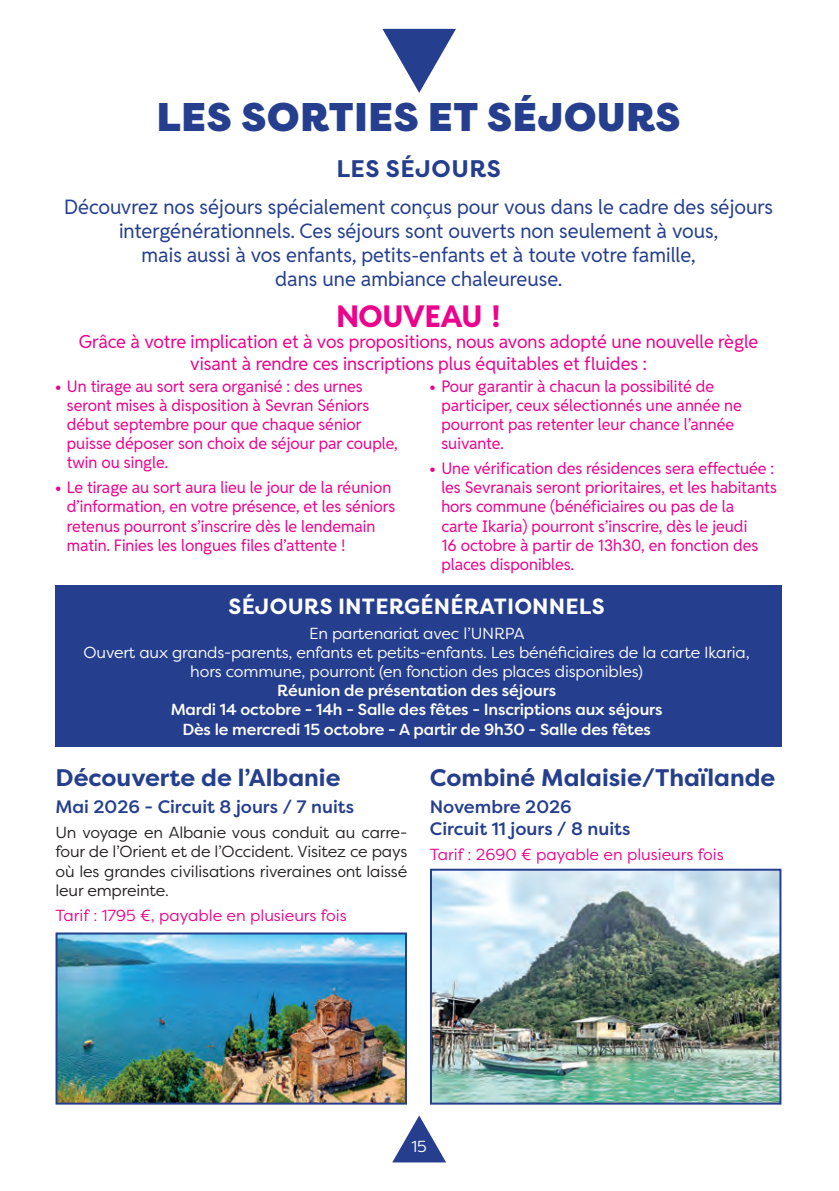
<style>
.page{position:relative;width:839px;height:1191px;background:#fff}
.page>*{position:absolute;margin:0;border:0;box-sizing:border-box;transform-origin:0 0}
.t1{font:900 40px "Filson Pro";letter-spacing:.02em;color:#253f8e}
.t2{font:800 30px "Reddit Sans Fudge";color:#ed028c}
.t3{font:700 24px "Filson Pro";color:#253f8e}
.t4{font:700 24px "Filson Pro";letter-spacing:.02em;color:#253f8e}
.t5{font:700 22px "Filson Pro";letter-spacing:.01em;color:#fff}
.t6{font:20px/24px "Reddit Sans Fudge";letter-spacing:-.005em;color:#253f8e;text-align:center}
.t7{font:18px/21.6px "Reddit Sans Fudge";color:#ed028c;text-align:center}
.t8{font:500 18px/21.6px "Filson Pro";color:#253f8e}
.t9{font:16px/19.2px "Reddit Sans Fudge";color:#ed028c}
.t10{font:16px/19.2px "Filson Pro";letter-spacing:-.01em;color:#fff;text-align:center}
.t11{font:16px/19.2px "Filson Pro";letter-spacing:-.01em;color:#231f20;text-align:justify}
.t12{font:500 16px/19.2px "Filson Pro";letter-spacing:-.01em;color:#fff;text-align:center}
.t13{font:16px "Filson Pro";color:#ed028c}
</style>
<div class="page">
<svg style="left:392px;top:1116px;width:54px;height:46px"></svg>
<svg style="left:382px;top:29px;width:74px;height:64px"></svg>
<img style="left:58px;top:935px;width:346px;height:167px">
<div style="left:55px;top:932px;width:352px;height:173px;border:2px solid #253f8e"></div>
<img style="left:433px;top:872px;width:345px;height:230px">
<div style="left:430px;top:869px;width:351px;height:236px;border:2px solid #253f8e"></div>
<div style="left:55px;top:585px;width:726px;height:162px;background:#253f8e"></div>
<h1 class="t1" style="left:157px;top:92px;width:525px">LES SORTIES ET SÉJOURS</h1>
<h3 class="t4" style="left:336px;top:153px;width:166px">LES SÉJOURS</h3>
<p class="t6" style="left:64px;top:193px;width:710px">Découvrez nos séjours spécialement conçus pour vous dans le cadre des séjours intergénérationnels. Ces séjours sont ouverts non seulement à vous,<br>mais aussi à vos enfants, petits-enfants et à toute votre famille,<br>dans une ambiance chaleureuse.</p>
<h2 class="t2" style="left:336px;top:290px;width:166px">NOUVEAU !</h2>
<p class="t7" style="left:79px;top:330px;width:681px">Grâce à votre implication et à vos propositions, nous avons adopté une nouvelle règle visant à rendre ces inscriptions plus équitables et fluides :</p>
<p class="t9" style="left:67px;top:375px;width:332px;text-indent:-11px">• Un tirage au sort sera organisé : des urnes seront mises à disposition à Sevran Séniors début septembre pour que chaque sénior puisse déposer son choix de séjour par couple, twin ou single.</p>
<p class="t9" style="left:67px;top:477px;width:330px;text-indent:-11px">• Le tirage au sort aura lieu le jour de la réunion d’information, en votre présence, et les séniors retenus pourront s’inscrire dès le lendemain matin. Finies les longues files d’attente !</p>
<p class="t9" style="left:441px;top:375px;width:302px;text-indent:-11px">• Pour garantir à chacun la possibilité de participer, ceux sélectionnés une année ne pourront pas retenter leur chance l’année suivante.</p>
<p class="t9" style="left:441px;top:457px;width:337px;text-indent:-11px">• Une vérification des résidences sera effectuée : les Sevranais seront prioritaires, et les habitants hors commune (bénéficiaires ou pas de la<br>carte Ikaria) pourront s’inscrire, dès le jeudi<br>16 octobre à partir de 13h30, en fonction des places disponibles.</p>
<h3 class="t5" style="left:228px;top:592px;width:377px">SÉJOURS INTERGÉNÉRATIONNELS</h3>
<p class="t10" style="left:83px;top:623px;width:667px">En partenariat avec l’UNRPA<br>Ouvert aux grands-parents, enfants et petits-enfants. Les bénéficiaires de la carte Ikaria, hors commune, pourront (en fonction des places disponibles)</p>
<p class="t12" style="left:171px;top:681px;width:493px">Réunion de présentation des séjours<br>Mardi 14 octobre - 14h - Salle des fêtes - Inscriptions aux séjours<br>Dès le mercredi 15 octobre - A partir de 9h30 - Salle des fêtes</p>
<h3 class="t3" style="left:55px;top:763px;width:286px">Découverte de l’Albanie</h3>
<p class="t8" style="left:55px;top:796px;width:300px">Mai 2026 - Circuit 8 jours / 7 nuits</p>
<p class="t11" style="left:55px;top:823px;width:353px">Un voyage en Albanie vous conduit au carre&shy;four de l’Orient et de l’Occident. Visitez ce pays où les grandes civilisations riveraines ont laissé leur empreinte.</p>
<p class="t13" style="left:55px;top:905px;width:292px">Tarif : 1795 €, payable en plusieurs fois</p>
<h3 class="t3" style="left:430px;top:763px;width:347px">Combiné Malaisie/Thaïlande</h3>
<p class="t8" style="left:430px;top:796px;width:202px">Novembre 2026<br>Circuit 11 jours / 8 nuits</p>
<p class="t13" style="left:430px;top:844px;width:295px">Tarif : 2690 € payable en plusieurs fois</p>
<p class="t10" style="left:411px;top:1137px;width:17px">15</p>
</div>
